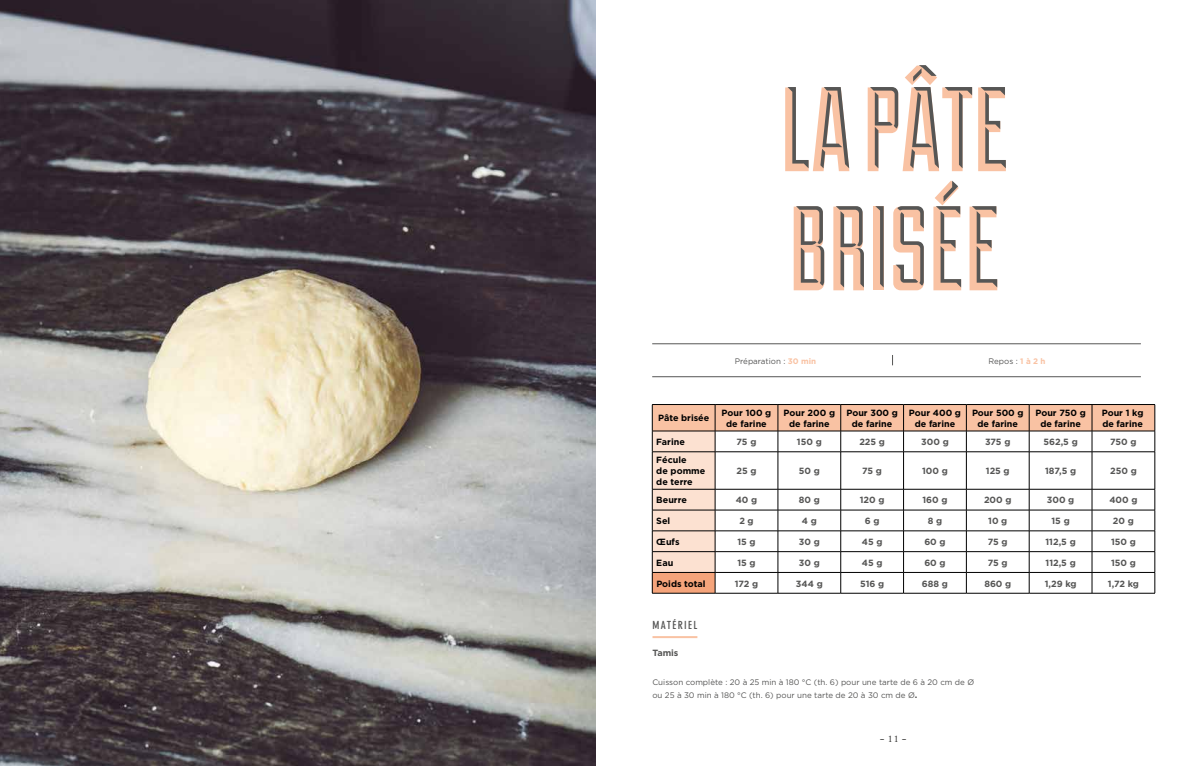
<style>
.page{position:relative;width:1191px;height:766px;background:#fff}
.page>*{position:absolute;margin:0;border:0;box-sizing:border-box;transform-origin:0 0}
.t1{font:119.5px/119px "Duke Shadow";color:#565655}
.t2{font:12px "Bell MT Std";color:#3a3a39}
.t3{font:700 condensed 11px "DIN Neuzeit Grotesk Std";letter-spacing:.125em;color:#565655}
.t4{font:700 9px "Gotham";color:#565655}
.t5{font:700 9px/11px "Gotham";color:#000;text-align:center}
.t6{font:8px/13px "Gotham";color:#565655}
.s1{font-weight:700;color:#f9c2a3}
.s2{font-weight:700;font-size:9px}
</style>
<div class="page">
<img style="left:0;top:0;width:595px;height:765px">
<hr style="left:652px;top:636px;width:45px;height:2px;background:#f9c2a3">
<hr style="left:652px;top:343px;width:488px;height:1px;background:#565655">
<hr style="left:652px;top:376px;width:488px;height:1px;background:#565655">
<svg style="left:652px;top:404px;width:503px;height:189px"></svg>
<hr style="left:715px;top:593px;width:63px;height:1px;background:#000">
<hr style="left:778px;top:593px;width:62px;height:1px;background:#000">
<hr style="left:840px;top:593px;width:63px;height:1px;background:#000">
<hr style="left:903px;top:593px;width:63px;height:1px;background:#000">
<hr style="left:966px;top:593px;width:63px;height:1px;background:#000">
<hr style="left:1029px;top:593px;width:63px;height:1px;background:#000">
<hr style="left:1092px;top:593px;width:63px;height:1px;background:#000">
<hr style="left:652px;top:593px;width:63px;height:1px;background:#000">
<h1 class="t1" style="left:781px;top:66px;width:230px">LA PÂTE<br>BRISÉE</h1>
<p class="t6" style="left:734px;top:354px;width:83px">Préparation : <span class="s1">30 min</span></p>
<p class="t6" style="left:988px;top:354px;width:59px">Repos : <span class="s1">1 à 2 h</span></p>
<p class="t5" style="left:658px;top:412px;width:53px">Pâte brisée</p>
<p class="t5" style="left:721px;top:407px;width:51px">Pour 100 g de farine</p>
<p class="t5" style="left:783px;top:407px;width:53px">Pour 200 g de farine</p>
<p class="t5" style="left:846px;top:407px;width:53px">Pour 300 g de farine</p>
<p class="t5" style="left:909px;top:407px;width:54px">Pour 400 g de farine</p>
<p class="t5" style="left:972px;top:407px;width:53px">Pour 500 g de farine</p>
<p class="t5" style="left:1035px;top:407px;width:52px">Pour 750 g de farine</p>
<p class="t5" style="left:1101px;top:407px;width:43px;text-align:left">Pour 1 kg de farine</p>
<p class="t5" style="left:656px;top:436px;width:30px">Farine</p>
<p class="t4" style="left:736px;top:436px;width:21px">75 g</p>
<p class="t4" style="left:797px;top:436px;width:26px">150 g</p>
<p class="t4" style="left:859px;top:436px;width:27px">225 g</p>
<p class="t4" style="left:921px;top:436px;width:29px">300 g</p>
<p class="t4" style="left:985px;top:436px;width:27px">375 g</p>
<p class="t4" style="left:1043px;top:436px;width:36px">562,5 g</p>
<p class="t4" style="left:1110px;top:436px;width:28px">750 g</p>
<p class="t5" style="left:656px;top:454px;width:50px;text-align:left">Fécule<br>de pomme de terre</p>
<p class="t4" style="left:736px;top:465px;width:22px">25 g</p>
<p class="t4" style="left:799px;top:465px;width:23px">50 g</p>
<p class="t4" style="left:862px;top:465px;width:21px">75 g</p>
<p class="t4" style="left:922px;top:465px;width:27px">100 g</p>
<p class="t4" style="left:986px;top:465px;width:25px">125 g</p>
<p class="t4" style="left:1045px;top:465px;width:33px">187,5 g</p>
<p class="t4" style="left:1110px;top:465px;width:28px">250 g</p>
<p class="t5" style="left:656px;top:494px;width:32px">Beurre</p>
<p class="t4" style="left:735px;top:495px;width:23px">40 g</p>
<p class="t4" style="left:799px;top:495px;width:23px">80 g</p>
<p class="t4" style="left:859px;top:495px;width:26px">120 g</p>
<p class="t4" style="left:922px;top:495px;width:27px">160 g</p>
<p class="t4" style="left:984px;top:495px;width:29px">200 g</p>
<p class="t4" style="left:1046px;top:495px;width:29px">300 g</p>
<p class="t4" style="left:1109px;top:495px;width:30px">400 g</p>
<p class="t5" style="left:656px;top:515px;width:15px">Sel</p>
<p class="t4" style="left:739px;top:515px;width:16px">2 g</p>
<p class="t4" style="left:802px;top:515px;width:16px">4 g</p>
<p class="t4" style="left:864px;top:515px;width:16px">6 g</p>
<p class="t4" style="left:927px;top:515px;width:16px">8 g</p>
<p class="t4" style="left:988px;top:515px;width:21px">10 g</p>
<p class="t4" style="left:1051px;top:515px;width:20px">15 g</p>
<p class="t4" style="left:1113px;top:515px;width:22px">20 g</p>
<p class="t5" style="left:656px;top:536px;width:25px">Œufs</p>
<p class="t4" style="left:737px;top:536px;width:20px">15 g</p>
<p class="t4" style="left:799px;top:536px;width:22px">30 g</p>
<p class="t4" style="left:862px;top:536px;width:22px">45 g</p>
<p class="t4" style="left:924px;top:536px;width:23px">60 g</p>
<p class="t4" style="left:988px;top:536px;width:21px">75 g</p>
<p class="t4" style="left:1045px;top:536px;width:32px">112,5 g</p>
<p class="t4" style="left:1111px;top:536px;width:26px">150 g</p>
<p class="t5" style="left:656px;top:556px;width:18px">Eau</p>
<p class="t4" style="left:737px;top:557px;width:20px">15 g</p>
<p class="t4" style="left:799px;top:557px;width:22px">30 g</p>
<p class="t4" style="left:862px;top:557px;width:22px">45 g</p>
<p class="t4" style="left:924px;top:557px;width:23px">60 g</p>
<p class="t4" style="left:988px;top:557px;width:21px">75 g</p>
<p class="t4" style="left:1045px;top:557px;width:32px">112,5 g</p>
<p class="t4" style="left:1111px;top:557px;width:26px">150 g</p>
<p class="t5" style="left:656px;top:577px;width:51px">Poids total</p>
<p class="t4" style="left:734px;top:578px;width:25px">172 g</p>
<p class="t4" style="left:796px;top:578px;width:28px">344 g</p>
<p class="t4" style="left:860px;top:578px;width:26px">516 g</p>
<p class="t4" style="left:922px;top:578px;width:28px">688 g</p>
<p class="t4" style="left:984px;top:578px;width:28px">860 g</p>
<p class="t4" style="left:1044px;top:578px;width:33px">1,29 kg</p>
<p class="t4" style="left:1107px;top:578px;width:33px">1,72 kg</p>
<p class="t3" style="left:652px;top:618px;width:46px">MATÉRIEL</p>
<p class="t4" style="left:652px;top:647px;width:28px">Tamis</p>
<p class="t6" style="left:652px;top:675px;width:323px">Cuisson complète : 20 à 25 min à 180 °C (th. 6) pour une tarte de 6 à 20 cm de Ø ou 25 à 30 min à 180 °C (th. 6) pour une tarte de 20 à 30 cm de Ø<span class="s2">.</span></p>
<h2 class="t2" style="left:880px;top:730px;width:28px">- 11 -</h2>
</div>
